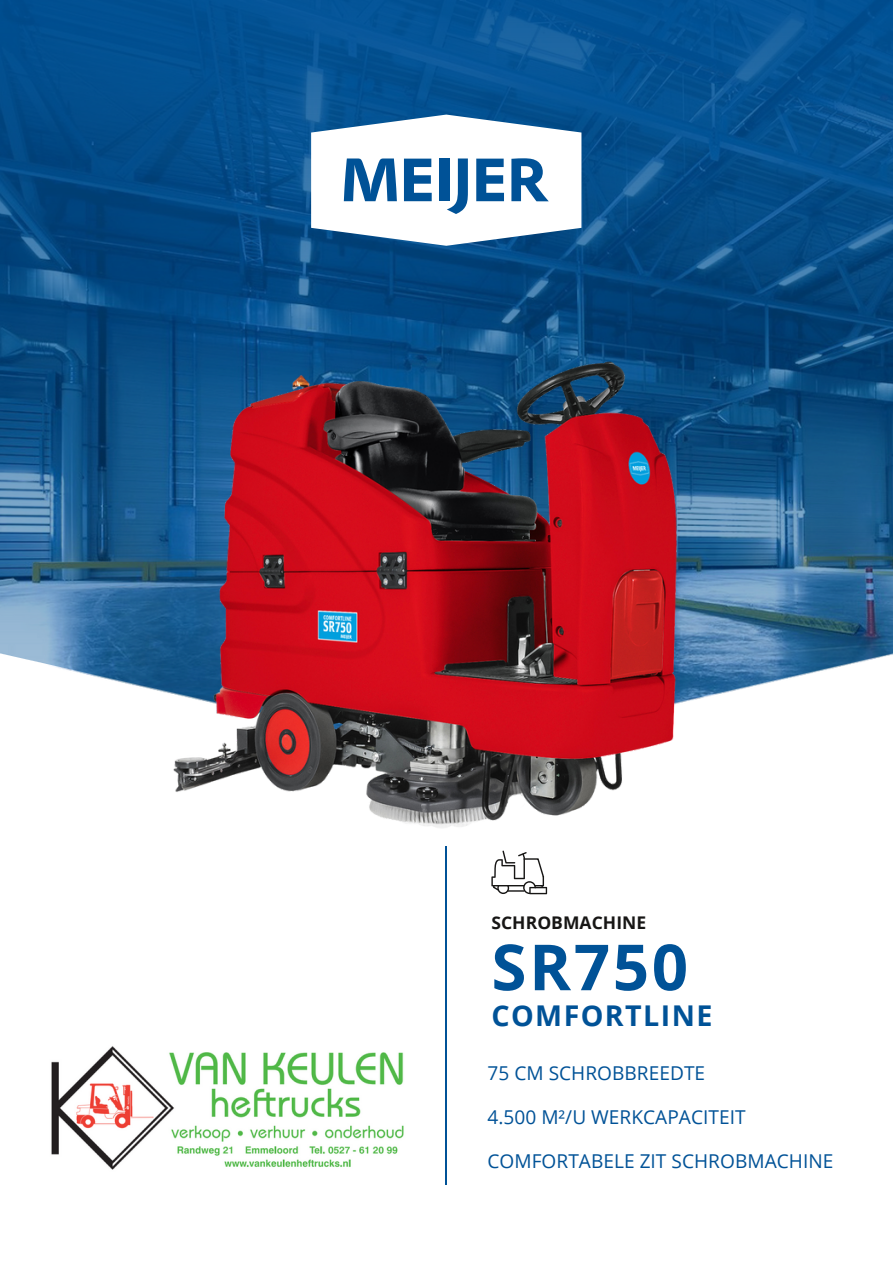
<style>
.page{position:relative;width:893px;height:1264px;background:#fff}
.page>*{position:absolute;margin:0;border:0;box-sizing:border-box;transform-origin:0 0}
.t1{font:700 63.6px "Open Sans";letter-spacing:.045em;color:#005297}
.t2{font:700 28.65px "Open Sans";letter-spacing:.05em;color:#005297}
.t3{font:19.05px "Open Sans";letter-spacing:.005em;color:#005297}
.t4{font:700 17.55px "Open Sans";letter-spacing:.005em;color:#171615}
</style>
<div class="page">
<img style="left:0;top:1px;width:892px;height:678px">
<img style="left:105px;top:289px;width:682px;height:611px">
<hr style="left:444px;top:846px;width:2px;height:339px;background:#005297">
<svg style="left:311px;top:115px;width:270px;height:131px"></svg>
<img style="left:51px;top:1046px;width:353px;height:124px">
<p class="t4" style="left:491px;top:910px;width:156px">SCHROBMACHINE</p>
<h1 class="t1" style="left:491px;top:922px;width:198px">SR750</h1>
<h2 class="t2" style="left:491px;top:995px;width:222px">COMFORTLINE</h2>
<p class="t3" style="left:487px;top:1059px;width:219px">75 CM SCHROBBREEDTE</p>
<p class="t3" style="left:487px;top:1103px;width:260px">4.500 M²/U WERKCAPACITEIT</p>
<p class="t3" style="left:487px;top:1148px;width:347px">COMFORTABELE ZIT SCHROBMACHINE</p>
</div>
